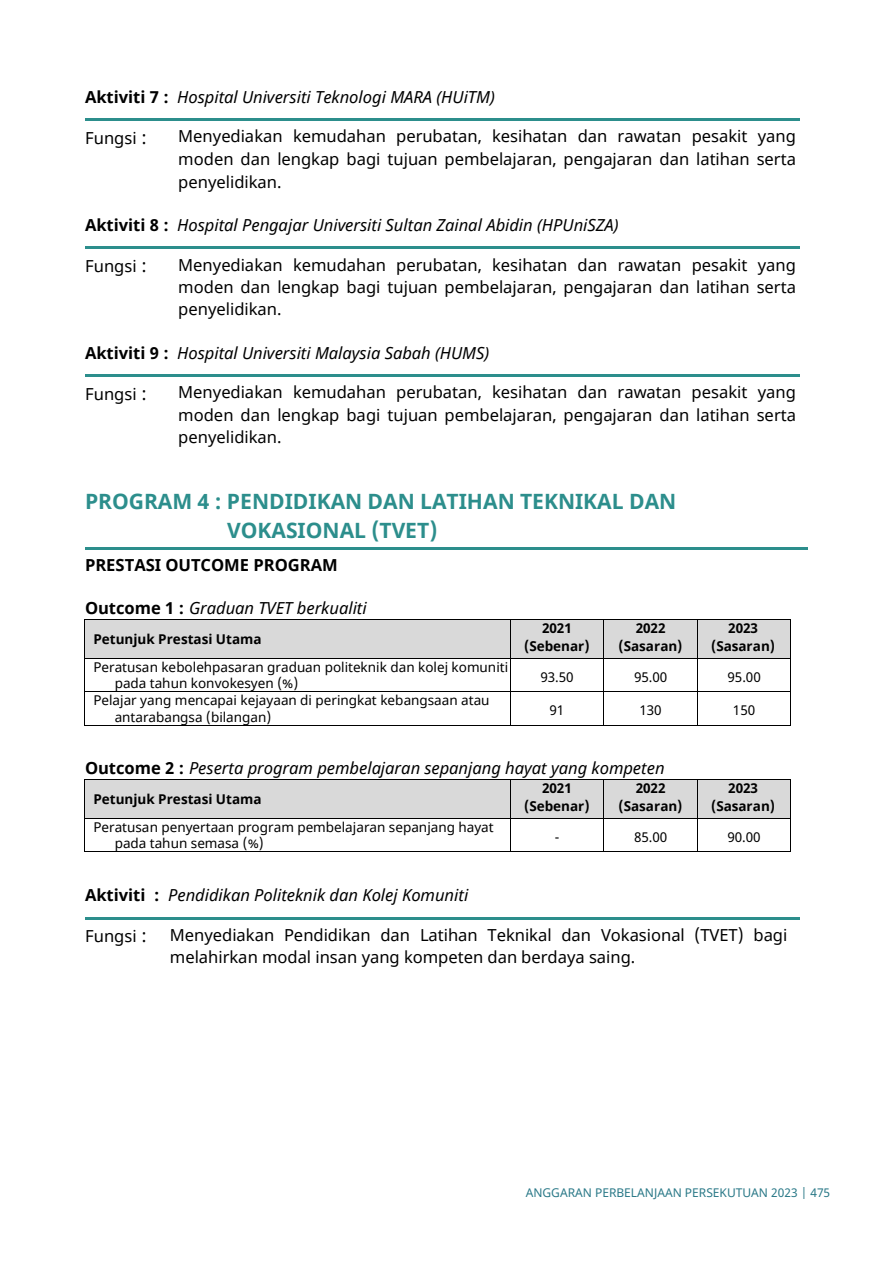
<style>
.page{position:relative;width:894px;height:1264px;background:#fff}
.page>*{position:absolute;margin:0;border:0;box-sizing:border-box;transform-origin:0 0}
.t1{font:700 21px/28.7px "Noto Sans";color:#2c8e8c}
.t2{font:16.5px/22.5px "Noto Sans";color:#000;text-align:justify}
.t3{font:italic 16.5px "Noto Sans";letter-spacing:-.005em;color:#000}
.t4{font:700 16.5px "Noto Sans";letter-spacing:-.005em;color:#000}
.t5{font:13.5px/16px "Noto Sans";color:#000}
.t6{font:700 13.5px "Noto Sans";letter-spacing:-.005em;color:#000}
.t7{font:12px "Noto Sans";color:#297887}
.s1{font-weight:700;font-style:normal}
.s2{font-size:18px}
</style>
<div class="page">
<hr style="left:85px;top:119px;width:714px;height:2px;background:#2c8e8c">
<hr style="left:85px;top:247px;width:714px;height:2px;background:#2c8e8c">
<hr style="left:85px;top:374px;width:714px;height:3px;background:#2c8e8c">
<hr style="left:85px;top:547px;width:722px;height:2px;background:#2c8e8c">
<div style="left:85px;top:619px;width:425px;height:39px;background:#d9d9d9"></div>
<div style="left:510px;top:619px;width:93px;height:39px;background:#d9d9d9"></div>
<div style="left:604px;top:619px;width:93px;height:39px;background:#d9d9d9"></div>
<div style="left:697px;top:619px;width:93px;height:39px;background:#d9d9d9"></div>
<hr style="left:85px;top:619px;width:424px;height:1px;background:#000">
<hr style="left:510px;top:619px;width:93px;height:1px;background:#000">
<hr style="left:604px;top:619px;width:93px;height:1px;background:#000">
<hr style="left:697px;top:619px;width:93px;height:1px;background:#000">
<hr style="left:84px;top:619px;width:1px;height:39px;background:#000">
<hr style="left:509px;top:619px;width:1px;height:39px;background:#000">
<hr style="left:603px;top:619px;width:1px;height:39px;background:#000">
<hr style="left:697px;top:619px;width:1px;height:39px;background:#000">
<hr style="left:790px;top:619px;width:1px;height:39px;background:#000">
<hr style="left:85px;top:658px;width:424px;height:1px;background:#000">
<hr style="left:510px;top:658px;width:93px;height:1px;background:#000">
<hr style="left:604px;top:658px;width:93px;height:1px;background:#000">
<hr style="left:697px;top:658px;width:93px;height:1px;background:#000">
<hr style="left:84px;top:658px;width:1px;height:33px;background:#000">
<hr style="left:509px;top:658px;width:1px;height:33px;background:#000">
<hr style="left:603px;top:658px;width:1px;height:33px;background:#000">
<hr style="left:697px;top:658px;width:1px;height:33px;background:#000">
<hr style="left:790px;top:658px;width:1px;height:33px;background:#000">
<hr style="left:85px;top:691px;width:424px;height:1px;background:#000">
<hr style="left:510px;top:691px;width:93px;height:1px;background:#000">
<hr style="left:604px;top:691px;width:93px;height:1px;background:#000">
<hr style="left:697px;top:691px;width:93px;height:1px;background:#000">
<hr style="left:84px;top:692px;width:1px;height:32px;background:#000">
<hr style="left:85px;top:724px;width:424px;height:1px;background:#000">
<hr style="left:509px;top:692px;width:1px;height:32px;background:#000">
<hr style="left:510px;top:724px;width:93px;height:1px;background:#000">
<hr style="left:603px;top:692px;width:1px;height:32px;background:#000">
<hr style="left:604px;top:724px;width:93px;height:1px;background:#000">
<hr style="left:697px;top:692px;width:1px;height:32px;background:#000">
<hr style="left:697px;top:724px;width:93px;height:1px;background:#000">
<hr style="left:790px;top:692px;width:1px;height:32px;background:#000">
<div style="left:85px;top:779px;width:425px;height:39px;background:#d9d9d9"></div>
<div style="left:510px;top:779px;width:93px;height:39px;background:#d9d9d9"></div>
<div style="left:604px;top:779px;width:93px;height:39px;background:#d9d9d9"></div>
<div style="left:697px;top:779px;width:93px;height:39px;background:#d9d9d9"></div>
<hr style="left:85px;top:779px;width:424px;height:1px;background:#000">
<hr style="left:510px;top:779px;width:93px;height:1px;background:#000">
<hr style="left:604px;top:779px;width:93px;height:1px;background:#000">
<hr style="left:697px;top:779px;width:93px;height:1px;background:#000">
<hr style="left:84px;top:779px;width:1px;height:39px;background:#000">
<hr style="left:509px;top:779px;width:1px;height:39px;background:#000">
<hr style="left:603px;top:779px;width:1px;height:39px;background:#000">
<hr style="left:697px;top:779px;width:1px;height:39px;background:#000">
<hr style="left:790px;top:779px;width:1px;height:39px;background:#000">
<hr style="left:85px;top:818px;width:424px;height:1px;background:#000">
<hr style="left:510px;top:818px;width:93px;height:1px;background:#000">
<hr style="left:604px;top:818px;width:93px;height:1px;background:#000">
<hr style="left:697px;top:818px;width:93px;height:1px;background:#000">
<hr style="left:84px;top:818px;width:1px;height:33px;background:#000">
<hr style="left:85px;top:851px;width:424px;height:1px;background:#000">
<hr style="left:509px;top:818px;width:1px;height:33px;background:#000">
<hr style="left:510px;top:851px;width:93px;height:1px;background:#000">
<hr style="left:603px;top:818px;width:1px;height:33px;background:#000">
<hr style="left:604px;top:851px;width:93px;height:1px;background:#000">
<hr style="left:697px;top:818px;width:1px;height:33px;background:#000">
<hr style="left:697px;top:851px;width:93px;height:1px;background:#000">
<hr style="left:790px;top:818px;width:1px;height:33px;background:#000">
<hr style="left:85px;top:916px;width:714px;height:3px;background:#2c8e8c">
<h1 class="t3" style="left:85px;top:85px;width:411px"><span class="s1">Aktiviti 7 :</span> Hospital Universiti Teknologi MARA (HUiTM)</h1>
<p class="t2" style="left:85px;top:127px;width:63px">Fungsi <span class="s2">:</span></p>
<p class="t2" style="left:178px;top:126px;width:619px">Menyediakan kemudahan perubatan, kesihatan dan rawatan pesakit yang moden dan lengkap bagi tujuan pembelajaran, pengajaran dan latihan serta penyelidikan.</p>
<h1 class="t3" style="left:85px;top:213px;width:535px"><span class="s1">Aktiviti 8 :</span> Hospital Pengajar Universiti Sultan Zainal Abidin (HPUniSZA)</h1>
<p class="t2" style="left:85px;top:255px;width:63px">Fungsi <span class="s2">:</span></p>
<p class="t2" style="left:178px;top:254px;width:619px">Menyediakan kemudahan perubatan, kesihatan dan rawatan pesakit yang moden dan lengkap bagi tujuan pembelajaran, pengajaran dan latihan serta penyelidikan.</p>
<h1 class="t3" style="left:85px;top:341px;width:405px"><span class="s1">Aktiviti 9 :</span> Hospital Universiti Malaysia Sabah (HUMS)</h1>
<p class="t2" style="left:85px;top:383px;width:63px">Fungsi <span class="s2">:</span></p>
<p class="t2" style="left:178px;top:382px;width:619px">Menyediakan kemudahan perubatan, kesihatan dan rawatan pesakit yang moden dan lengkap bagi tujuan pembelajaran, pengajaran dan latihan serta penyelidikan.</p>
<h1 class="t1" style="left:227px;top:487px;width:450px;text-indent:-142px">PROGRAM 4 : PENDIDIKAN DAN LATIHAN TEKNIKAL DAN<br>VOKASIONAL (TVET)</h1>
<p class="t4" style="left:85px;top:553px;width:254px">PRESTASI OUTCOME PROGRAM</p>
<h2 class="t3" style="left:85px;top:596px;width:283px"><span class="s1">Outcome 1 :</span> Graduan TVET berkualiti</h2>
<p class="t6" style="left:93px;top:629px;width:170px">Petunjuk Prestasi Utama</p>
<p class="t6" style="left:542px;top:618px;width:31px">2021</p>
<p class="t6" style="left:524px;top:636px;width:67px">(Sebenar)</p>
<p class="t6" style="left:635px;top:618px;width:31px">2022</p>
<p class="t6" style="left:618px;top:636px;width:65px">(Sasaran)</p>
<p class="t6" style="left:728px;top:618px;width:31px">2023</p>
<p class="t6" style="left:711px;top:636px;width:65px">(Sasaran)</p>
<p class="t5" style="left:115px;top:659px;width:395px;text-indent:-21px">Peratusan kebolehpasaran graduan politeknik dan kolej komuniti pada tahun konvokesyen (%)</p>
<p class="t5" style="left:540px;top:669px;width:35px">93.50</p>
<p class="t5" style="left:634px;top:669px;width:35px">95.00</p>
<p class="t5" style="left:727px;top:669px;width:35px">95.00</p>
<p class="t5" style="left:115px;top:692px;width:376px;text-indent:-21px">Pelajar yang mencapai kejayaan di peringkat kebangsaan atau antarabangsa (bilangan)</p>
<p class="t5" style="left:549px;top:702px;width:16px">91</p>
<p class="t5" style="left:639px;top:702px;width:24px">130</p>
<p class="t5" style="left:732px;top:702px;width:24px">150</p>
<h2 class="t3" style="left:85px;top:756px;width:581px"><span class="s1">Outcome 2 :</span> Peserta program pembelajaran sepanjang hayat yang kompeten</h2>
<p class="t6" style="left:93px;top:789px;width:170px">Petunjuk Prestasi Utama</p>
<p class="t6" style="left:542px;top:778px;width:31px">2021</p>
<p class="t6" style="left:524px;top:796px;width:67px">(Sebenar)</p>
<p class="t6" style="left:635px;top:778px;width:31px">2022</p>
<p class="t6" style="left:618px;top:796px;width:65px">(Sasaran)</p>
<p class="t6" style="left:728px;top:778px;width:31px">2023</p>
<p class="t6" style="left:711px;top:796px;width:65px">(Sasaran)</p>
<p class="t5" style="left:115px;top:819px;width:380px;text-indent:-21px">Peratusan penyertaan program pembelajaran sepanjang hayat pada tahun semasa (%)</p>
<p class="t5" style="left:554px;top:829px;width:6px">-</p>
<p class="t5" style="left:634px;top:829px;width:35px">85.00</p>
<p class="t5" style="left:727px;top:829px;width:35px">90.00</p>
<h1 class="t3" style="left:85px;top:883px;width:384px"><span class="s1">Aktiviti :</span> Pendidikan Politeknik dan Kolej Komuniti</h1>
<p class="t2" style="left:85px;top:925px;width:63px">Fungsi <span class="s2">:</span></p>
<p class="t2" style="left:170px;top:923px;width:619px">Menyediakan Pendidikan dan Latihan Teknikal dan Vokasional (TVET) bagi melahirkan modal insan yang kompeten dan berdaya saing.</p>
<p class="t7" style="left:525px;top:1184px;width:306px">ANGGARAN PERBELANJAAN PERSEKUTUAN 2023 | 475</p>
</div>
